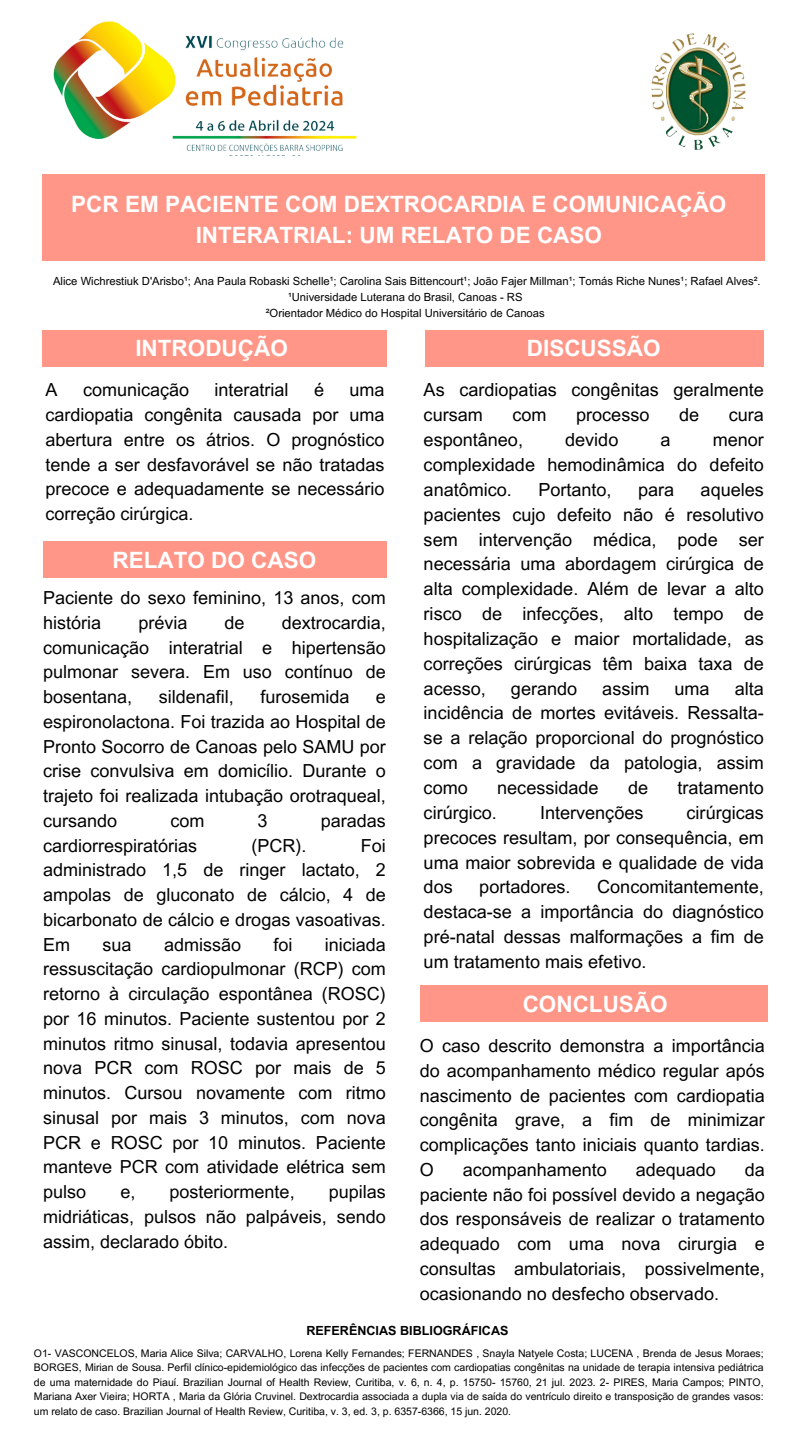
<style>
.page{position:relative;width:804px;height:1429px;background:#fff}
.page>*{position:absolute;margin:0;border:0;box-sizing:border-box;transform-origin:0 0}
.t1{font:700 22.5px/31.5px "Arial MT Pro";color:#fff;text-align:center}
.t2{font:18.08px/24.8px "Arial MT Pro";color:#000;text-align:justify}
.t3{font:18px/24.8px "Arial MT Pro";color:#000;text-align:justify}
.t4{font:700 12.6px "Arial MT Pro";color:#000}
.t5{font:11.25px "Arial MT Pro";color:#000}
.t6{font:10.5px/14.6px "Arial MT Pro";color:#000;text-align:justify}
</style>
<div class="page">
<img style="left:651px;top:33px;width:95px;height:117px">
<img style="left:53px;top:21px;width:304px;height:132px">
<div style="left:42px;top:174px;width:723px;height:87px;background:#ff9688"></div>
<div style="left:42px;top:330px;width:345px;height:36px;background:#ff9688"></div>
<div style="left:43px;top:541px;width:344px;height:37px;background:#ff9688"></div>
<div style="left:425px;top:330px;width:339px;height:36px;background:#ff9688"></div>
<div style="left:420px;top:985px;width:348px;height:36px;background:#ff9688"></div>
<h1 class="t1" style="left:71px;top:191px;width:656px">PCR EM PACIENTE COM DEXTROCARDIA E COMUNICAÇÃO<br>INTERATRIAL: UM RELATO DE CASO</h1>
<h1 class="t5" style="left:53px;top:277px;width:709px">Alice Wichrestiuk D'Arisbo¹; Ana Paula Robaski Schelle¹; Carolina Sais Bittencourt¹; João Fajer Millman¹; Tomás Riche Nunes¹; Rafael Alves².</h1>
<h2 class="t5" style="left:288px;top:293px;width:236px">¹Universidade Luterana do Brasil, Canoas - RS</h2>
<h3 class="t5" style="left:266px;top:309px;width:280px">²Orientador Médico do Hospital Universitário de Canoas</h3>
<p class="t1" style="left:135px;top:335px;width:154px">INTRODUÇÃO</p>
<h2 class="t3" style="left:46px;top:380px;width:14px">A</h2>
<h2 class="t3" style="left:83px;top:380px;width:107px">comunicação</h2>
<h2 class="t3" style="left:215px;top:380px;width:75px">interatrial</h2>
<h2 class="t3" style="left:314px;top:380px;width:12px">é</h2>
<h2 class="t3" style="left:46px;top:380px;width:340px;text-indent:304px">uma cardiopatia congênita causada por uma abertura entre os átrios. O prognóstico tende a ser desfavorável se não tratadas precoce e adequadamente se necessário correção cirúrgica.</h2>
<p class="t1" style="left:113px;top:547px;width:205px">RELATO DO CASO</p>
<h2 class="t3" style="left:43px;top:588px;width:344px">Paciente do sexo feminino, 13 anos, com história</h2>
<h2 class="t3" style="left:138px;top:612px;width:51px">prévia</h2>
<h2 class="t3" style="left:225px;top:612px;width:22px">de</h2>
<h2 class="t3" style="left:43px;top:612px;width:344px;text-indent:239px">dextrocardia, comunicação interatrial e hipertensão pulmonar severa. Em uso contínuo de bosentana,</h2>
<h2 class="t3" style="left:159px;top:687px;width:77px">sildenafil,</h2>
<h2 class="t3" style="left:260px;top:687px;width:91px">furosemida</h2>
<h2 class="t3" style="left:43px;top:687px;width:344px;text-indent:333px">e espironolactona. Foi trazida ao Hospital de Pronto Socorro de Canoas pelo SAMU por crise convulsiva em domicílio. Durante o trajeto foi realizada intubação orotraqueal, cursando</h2>
<h2 class="t3" style="left:170px;top:810px;width:36px">com</h2>
<h2 class="t3" style="left:258px;top:810px;width:12px">3</h2>
<h2 class="t3" style="left:321px;top:810px;width:67px">paradas</h2>
<h2 class="t3" style="left:43px;top:835px;width:156px">cardiorrespiratórias</h2>
<h2 class="t3" style="left:251px;top:835px;width:56px">(PCR).</h2>
<h2 class="t3" style="left:43px;top:835px;width:344px;text-indent:318px">Foi administrado 1,5 de ringer lactato, 2 ampolas de gluconato de cálcio, 4 de bicarbonato de cálcio e drogas vasoativas.<br>Em</h2>
<h2 class="t3" style="left:103px;top:934px;width:31px">sua</h2>
<h2 class="t3" style="left:164px;top:934px;width:79px">admissão</h2>
<h2 class="t3" style="left:273px;top:934px;width:21px">foi</h2>
<h2 class="t3" style="left:43px;top:934px;width:344px;text-indent:282px">iniciada ressuscitação cardiopulmonar (RCP) com retorno à circulação espontânea (ROSC) por 16 minutos. Paciente sustentou por 2 minutos ritmo sinusal, todavia apresentou nova PCR com ROSC por mais de 5 minutos. Cursou novamente com ritmo sinusal por mais 3 minutos, com nova PCR e ROSC por 10 minutos. Paciente manteve PCR com atividade elétrica sem pulso</h2>
<h2 class="t3" style="left:43px;top:1182px;width:344px;text-indent:286px">pupilas midriáticas, pulsos não palpáveis, sendo assim, declarado óbito.</h2>
<h2 class="t3" style="left:120px;top:1182px;width:17px">e,</h2>
<h2 class="t3" style="left:170px;top:1182px;width:127px">posteriormente,</h2>
<h1 class="t1" style="left:527px;top:335px;width:135px">DISCUSSÃO</h1>
<h1 class="t2" style="left:424px;top:380px;width:342px">As cardiopatias congênitas geralmente cursam</h1>
<h1 class="t2" style="left:512px;top:405px;width:36px">com</h1>
<h1 class="t2" style="left:576px;top:405px;width:75px">processo</h1>
<h1 class="t2" style="left:679px;top:405px;width:22px">de</h1>
<h1 class="t2" style="left:729px;top:405px;width:37px">cura</h1>
<h1 class="t2" style="left:424px;top:430px;width:101px">espontâneo,</h1>
<h1 class="t2" style="left:565px;top:430px;width:55px">devido</h1>
<h1 class="t2" style="left:660px;top:430px;width:12px">a</h1>
<h1 class="t2" style="left:424px;top:430px;width:342px;text-indent:289px">menor complexidade hemodinâmica do defeito anatômico.</h1>
<h1 class="t2" style="left:424px;top:479px;width:342px;text-indent:277px">aqueles pacientes cujo defeito não é resolutivo sem intervenção médica, pode ser necessária uma abordagem cirúrgica de alta complexidade. Além de levar a alto risco de infecções, alto tempo de hospitalização e maior mortalidade, as correções cirúrgicas têm baixa taxa de acesso,</h1>
<h1 class="t2" style="left:538px;top:479px;width:75px">Portanto,</h1>
<h1 class="t2" style="left:638px;top:479px;width:38px">para</h1>
<h1 class="t2" style="left:424px;top:678px;width:342px;text-indent:311px">alta incidência de mortes evitáveis. Ressalta&shy;se a relação proporcional do prognóstico com a gravidade da patologia, assim como</h1>
<h1 class="t2" style="left:511px;top:678px;width:68px">gerando</h1>
<h1 class="t2" style="left:602px;top:678px;width:49px">assim</h1>
<h1 class="t2" style="left:674px;top:678px;width:37px">uma</h1>
<h1 class="t2" style="left:497px;top:777px;width:103px">necessidade</h1>
<h1 class="t2" style="left:628px;top:777px;width:22px">de</h1>
<h1 class="t2" style="left:677px;top:777px;width:88px">tratamento</h1>
<h1 class="t2" style="left:424px;top:802px;width:342px;text-indent:263px">cirúrgicas precoces resultam, por consequência, em uma maior sobrevida e qualidade de vida dos</h1>
<h1 class="t2" style="left:424px;top:802px;width:75px">cirúrgico.</h1>
<h1 class="t2" style="left:540px;top:802px;width:105px">Intervenções</h1>
<h1 class="t2" style="left:424px;top:877px;width:342px;text-indent:174px">Concomitantemente, destaca-se a importância do diagnóstico pré-natal dessas malformações a fim de um tratamento mais efetivo.</h1>
<h1 class="t2" style="left:479px;top:877px;width:93px">portadores.</h1>
<h1 class="t1" style="left:523px;top:991px;width:146px">CONCLUSÃO</h1>
<h2 class="t3" style="left:420px;top:1036px;width:346px">O caso descrito demonstra a importância do acompanhamento médico regular após nascimento de pacientes com cardiopatia congênita grave, a fim de minimizar complicações tanto iniciais quanto tardias.<br>O</h2>
<h2 class="t3" style="left:420px;top:1159px;width:346px;text-indent:325px">da paciente não foi possível devido a negação dos responsáveis de realizar o tratamento adequado com uma nova cirurgia e consultas ambulatoriais, possivelmente, ocasionando no desfecho observado.</h2>
<h2 class="t3" style="left:463px;top:1159px;width:146px">acompanhamento</h2>
<h2 class="t3" style="left:636px;top:1159px;width:82px">adequado</h2>
<p class="t4" style="left:306px;top:1326px;width:204px">REFERÊNCIAS BIBLIOGRÁFICAS</p>
<p class="t6" style="left:34px;top:1347px;width:731px">O1- VASCONCELOS, Maria Alice Silva; CARVALHO, Lorena Kelly Fernandes; FERNANDES , Snayla Natyele Costa; LUCENA , Brenda de Jesus Moraes; BORGES, Mirian de Sousa. Perfil clínico-epidemiológico das infecções de pacientes com cardiopatias congênitas na unidade de terapia intensiva pediátrica de uma maternidade do Piauí. Brazilian Journal of Health Review, Curitiba, v. 6, n. 4, p. 15750- 15760, 21 jul. 2023. 2- PIRES, Maria Campos; PINTO, Mariana Axer Vieira; HORTA , Maria da Glória Cruvinel. Dextrocardia associada a dupla via de saída do ventrículo direito e transposição de grandes vasos: um relato de caso. Brazilian Journal of Health Review, Curitiba, v. 3, ed. 3, p. 6357-6366, 15 jun. 2020.</p>
</div>
